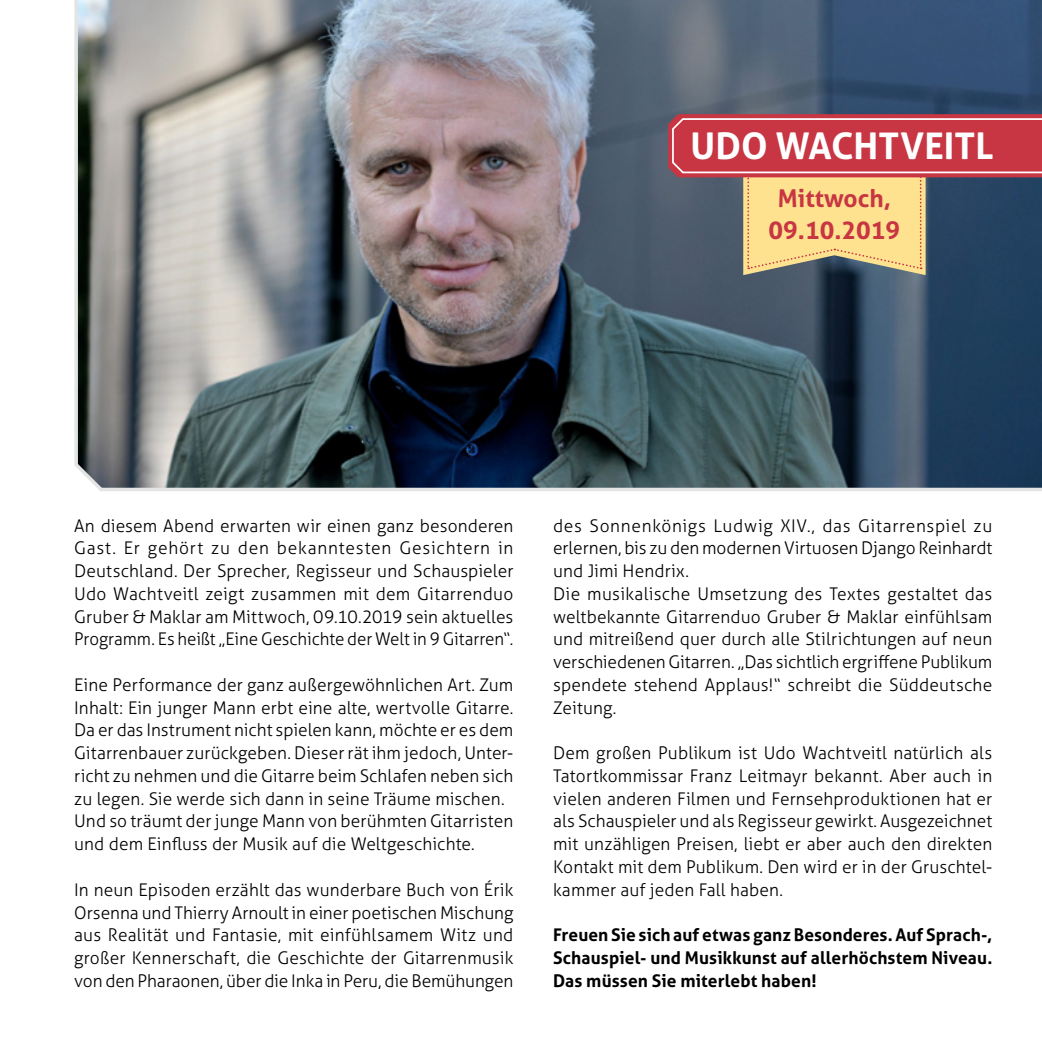
<style>
.page{position:relative;width:1042px;height:1042px;background:#fff}
.page>*{position:absolute;margin:0;border:0;box-sizing:border-box;transform-origin:0 0}
.t1{font:700 36.75px "Aller";color:#fff}
.t2{font:700 24.5px/31.5px "Aller";color:#c73642;text-align:center}
.t3{font:300 17.5px/22.8px "Aller";letter-spacing:.005em;color:#000;text-align:justify}
.t4{font:700 17.5px/22.8px "Aller";letter-spacing:.01em;color:#000;text-align:justify}
</style>
<div class="page">
<img style="left:74px;top:0;width:968px;height:491px">
<svg style="left:668px;top:114px;width:374px;height:161px"></svg>
<h1 class="t1" style="left:690px;top:124px;width:304px">UDO WACHTVEITL</h1>
<h2 class="t2" style="left:768px;top:183px;width:133px">Mittwoch,<br>09.10.2019</h2>
<p class="t3" style="left:74px;top:514px;width:441px">An diesem Abend erwarten wir einen ganz besonderen Gast. Er gehört zu den bekanntesten Gesichtern in Deutschland. Der Sprecher, Regisseur und Schauspieler Udo Wachtveitl zeigt zusammen mit dem Gitarrenduo Gruber &amp; Maklar am Mittwoch, 09.10.2019 sein aktuelles Programm. Es heißt „Eine Geschichte der Welt in 9 Gitarren“.</p>
<p class="t3" style="left:74px;top:673px;width:441px;text-align:left">Eine Performance der ganz außergewöhnlichen Art. Zum Inhalt: Ein junger Mann erbt eine alte, wertvolle Gitarre.<br>Da er das Instrument nicht spielen kann, möchte er es dem Gitarrenbauer zurückgeben. Dieser rät ihm jedoch, Unter&shy;richt zu nehmen und die Gitarre beim Schlafen neben sich zu legen. Sie werde sich dann in seine Träume mischen.<br>Und so träumt der junge Mann von berühmten Gitarristen und dem Einfluss der Musik auf die Weltgeschichte.</p>
<p class="t3" style="left:74px;top:878px;width:441px">In neun Episoden erzählt das wunderbare Buch von Érik Orsenna und Thierry Arnoult in einer poetischen Mischung aus Realität und Fantasie, mit einfühlsamem Witz und großer Kennerschaft, die Geschichte der Gitarrenmusik von den Pharaonen, über die Inka in Peru, die Bemühungen</p>
<p class="t3" style="left:553px;top:514px;width:441px;text-align:left">des Sonnenkönigs Ludwig XIV., das Gitarrenspiel zu erlernen, bis zu den modernen Virtuosen Django Reinhardt und Jimi Hendrix.<br>Die musikalische Umsetzung des Textes gestaltet das weltbekannte Gitarrenduo Gruber &amp; Maklar einfühlsam und mitreißend quer durch alle Stilrichtungen auf neun verschiedenen Gitarren. „Das sichtlich ergriffene Publikum spendete stehend Applaus!“ schreibt die Süddeutsche Zeitung.</p>
<p class="t3" style="left:553px;top:741px;width:441px">Dem großen Publikum ist Udo Wachtveitl natürlich als Tatortkommissar Franz Leitmayr bekannt. Aber auch in vielen anderen Filmen und Fernsehproduktionen hat er als Schauspieler und als Regisseur gewirkt. Ausgezeichnet mit unzähligen Preisen, liebt er aber auch den direkten Kontakt mit dem Publikum. Den wird er in der Gruschtel&shy;kammer auf jeden Fall haben.</p>
<p class="t4" style="left:553px;top:923px;width:441px">Freuen Sie sich auf etwas ganz Besonderes. Auf Sprach-, Schauspiel- und Musikkunst auf allerhöchstem Niveau.<br>Das müssen Sie miterlebt haben!</p>
</div>
